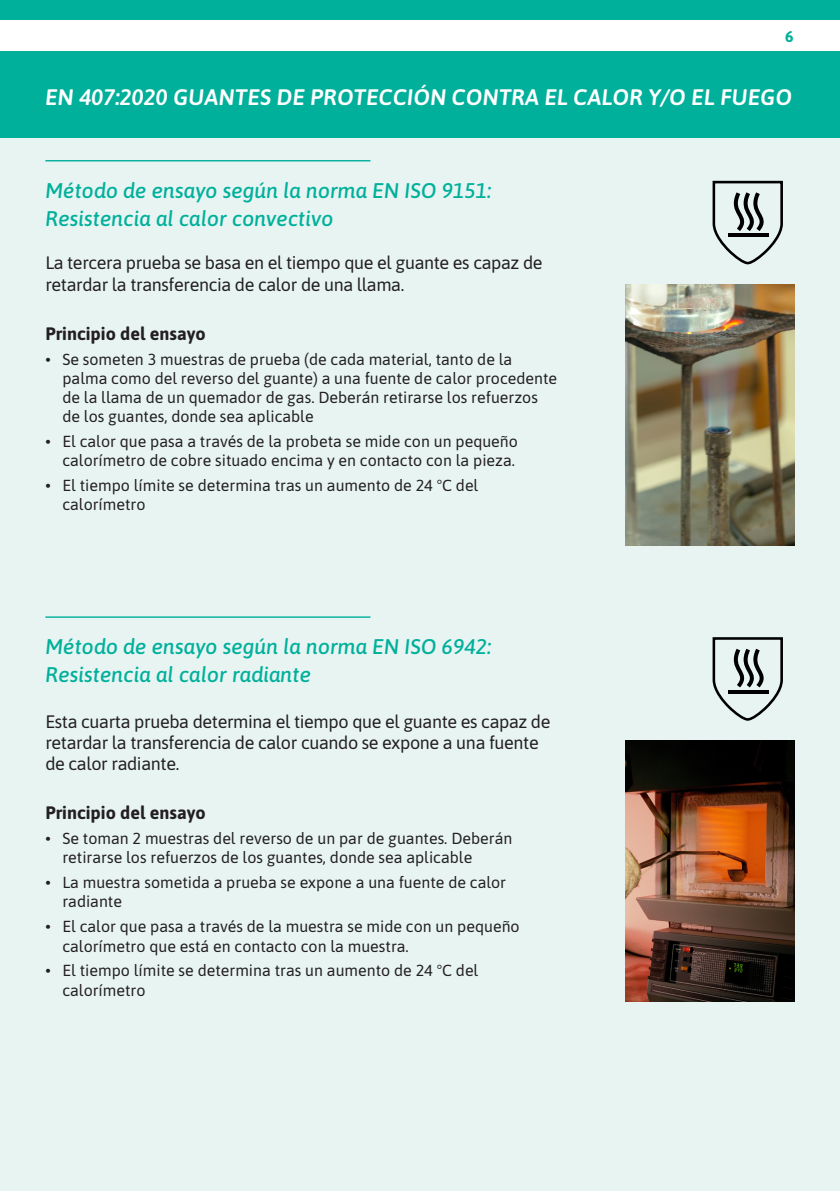
<style>
.page{position:relative;width:840px;height:1191px;background:#fff}
.page>*{position:absolute;margin:0;border:0;box-sizing:border-box;transform-origin:0 0}
.Page_title_Italic{font:italic 600 22.4px "Asap";letter-spacing:.01em;color:#fff}
.Subheadline_Italic{font:italic 500 21.2px "Asap";color:#00b09b}
.t1{font:18px/21.4px "Asap";letter-spacing:-.02em;color:#231f20}
.t2{font:700 18px "Asap";color:#231f20}
.t3{font:16px/19.2px "Asap";color:#231f20}
.t4{font:700 15.6px "Asap";color:#00b09b}
</style>
<div class="page">
<div style="left:0;top:0;width:839px;height:1110px;background:#00b09b"></div>
<div style="left:0;top:139px;width:839px;height:1052px;background:#e7f4f2"></div>
<div style="left:0;top:21px;width:839px;height:30px;background:#fff"></div>
<hr style="left:45px;top:160px;width:325px;height:1px;background:#00b09b">
<img style="left:625px;top:284px;width:169px;height:261px">
<img style="left:625px;top:740px;width:169px;height:261px">
<hr style="left:45px;top:616px;width:325px;height:2px;background:#00b09b">
<svg style="left:712px;top:637px;width:71px;height:84px"></svg>
<svg style="left:712px;top:180px;width:71px;height:85px"></svg>
<p class="t4" style="left:784px;top:26px;width:10px">6</p>
<p class="Page_title_Italic" style="left:45px;top:82px;width:747px">EN 407:2020 GUANTES DE PROTECCIÓN CONTRA EL CALOR Y/O EL FUEGO</p>
<p class="Subheadline_Italic" style="left:45px;top:176px;width:447px">Método de ensayo según la norma EN ISO 9151:</p>
<p class="Subheadline_Italic" style="left:45px;top:204px;width:289px">Resistencia al calor convectivo</p>
<p class="t1" style="left:45px;top:251px;width:498px">La tercera prueba se basa en el tiempo que el guante es capaz de retardar la transferencia de calor de una llama.</p>
<p class="t2" style="left:45px;top:321px;width:162px">Principio del ensayo</p>
<p class="t3" style="left:62px;top:348px;width:496px;text-indent:-17px">• Se someten 3 muestras de prueba (de cada material, tanto de la palma como del reverso del guante) a una fuente de calor procedente de la llama de un quemador de gas. Deberán retirarse los refuerzos de los guantes, donde sea aplicable</p>
<p class="t3" style="left:45px;top:431px;width:474px;text-align:right">• El calor que pasa a través de la probeta se mide con un pequeño calorímetro de cobre situado encima y en contacto con la pieza.</p>
<p class="t3" style="left:62px;top:475px;width:417px;text-indent:-17px">• El tiempo límite se determina tras un aumento de 24 °C del calorímetro</p>
<p class="Subheadline_Italic" style="left:45px;top:632px;width:447px">Método de ensayo según la norma EN ISO 6942:</p>
<p class="Subheadline_Italic" style="left:45px;top:660px;width:267px">Resistencia al calor radiante</p>
<p class="t1" style="left:45px;top:709px;width:506px">Esta cuarta prueba determina el tiempo que el guante es capaz de retardar la transferencia de calor cuando se expone a una fuente de calor radiante.</p>
<p class="t2" style="left:45px;top:800px;width:162px">Principio del ensayo</p>
<p class="t3" style="left:62px;top:828px;width:451px;text-indent:-17px">• Se toman 2 muestras del reverso de un par de guantes. Deberán retirarse los refuerzos de los guantes, donde sea aplicable</p>
<p class="t3" style="left:62px;top:872px;width:445px;text-indent:-17px">• La muestra sometida a prueba se expone a una fuente de calor radiante</p>
<p class="t3" style="left:62px;top:916px;width:458px;text-indent:-17px">• El calor que pasa a través de la muestra se mide con un pequeño calorímetro que está en contacto con la muestra.</p>
<p class="t3" style="left:62px;top:960px;width:417px;text-indent:-17px">• El tiempo límite se determina tras un aumento de 24 °C del calorímetro</p>
</div>
